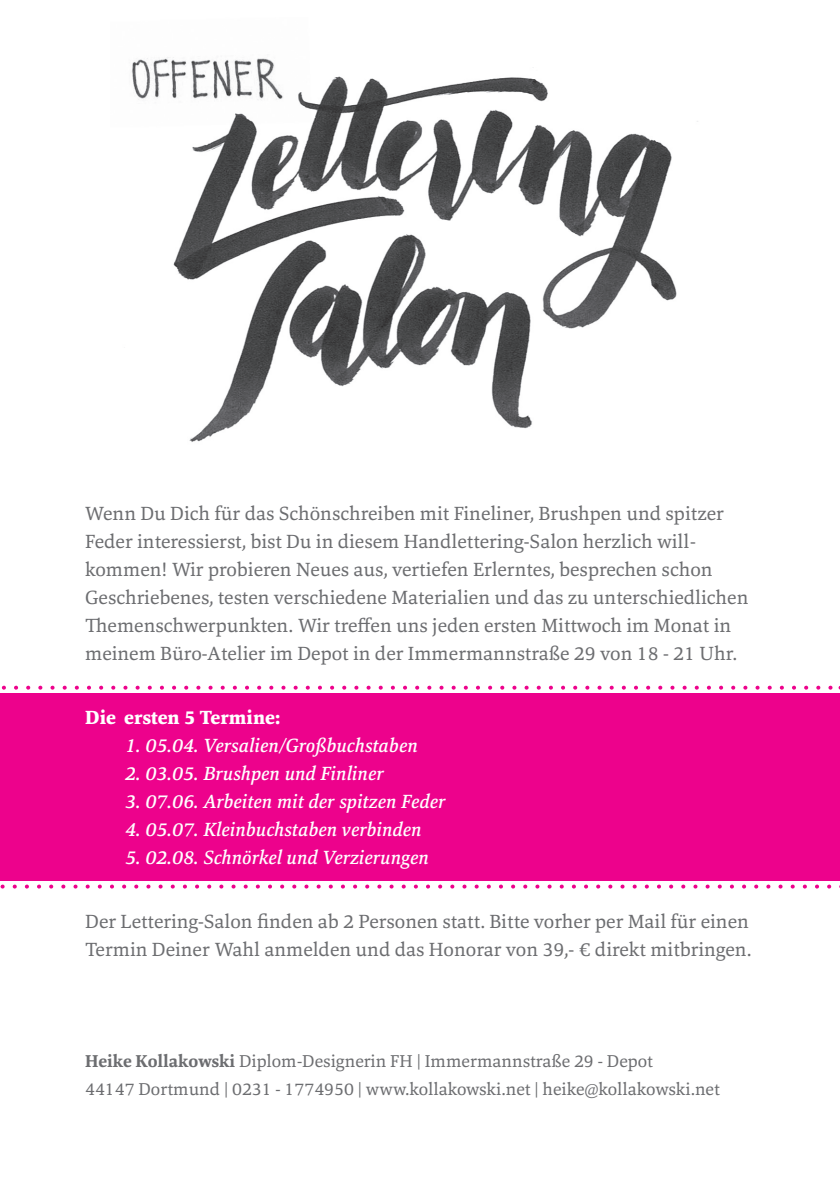
<style>
.page{position:relative;width:840px;height:1191px;background:#fff}
.page>*{position:absolute;margin:0;border:0;box-sizing:border-box;transform-origin:0 0}
.t1{font:20px/28px "Marbach";color:#6c6d70}
.t2{font:italic 500 20px "Marbach";color:#fff}
.t3{font:900 20px "Marbach";color:#fff}
.t4{font:18px/28px "Marbach";color:#6c6d70}
.s1{font-weight:800}
</style>
<div class="page">
<div style="left:0;top:694px;width:839px;height:187px;background:#ed028c"></div>
<img style="left:131px;top:57px;width:567px;height:385px">
<svg style="left:0;top:884px;width:840px;height:4px"></svg>
<svg style="left:1px;top:685px;width:839px;height:4px"></svg>
<p class="t1" style="left:85px;top:499px;width:664px">Wenn Du Dich für das Schönschreiben mit Fineliner, Brushpen und spitzer Feder interessierst, bist Du in diesem Handlettering-Salon herzlich will&shy;kommen! Wir probieren Neues aus, vertiefen Erlerntes, besprechen schon Geschriebenes, testen verschiedene Materialien und das zu unterschiedlichen Themenschwerpunkten. Wir treffen uns jeden ersten Mittwoch im Monat in meinem Büro-Atelier im Depot in der Immermannstraße 29 von 18 - 21 Uhr.</p>
<p class="t3" style="left:85px;top:704px;width:196px">Die ersten 5 Termine:</p>
<p class="t2" style="left:125px;top:732px;width:294px">1. 05.04. Versalien/Großbuchstaben</p>
<p class="t2" style="left:125px;top:760px;width:260px">2. 03.05. Brushpen und Finliner</p>
<p class="t2" style="left:125px;top:788px;width:322px">3. 07.06. Arbeiten mit der spitzen Feder</p>
<p class="t2" style="left:125px;top:816px;width:298px">4. 05.07. Kleinbuchstaben verbinden</p>
<p class="t2" style="left:125px;top:844px;width:305px">5. 02.08. Schnörkel und Verzierungen</p>
<p class="t1" style="left:85px;top:907px;width:667px">Der Lettering-Salon finden ab 2 Personen statt. Bitte vorher per Mail für einen<br>Termin Deiner Wahl anmelden und das Honorar von 39,- € direkt mitbringen.</p>
<p class="t4" style="left:85px;top:1047px;width:636px"><span class="s1">Heike Kollakowski</span> Diplom-Designerin FH | Immermannstraße 29 - Depot<br>44147 Dortmund | 0231 - 1774950 | www.kollakowski.net | heike@kollakowski.net</p>
</div>
